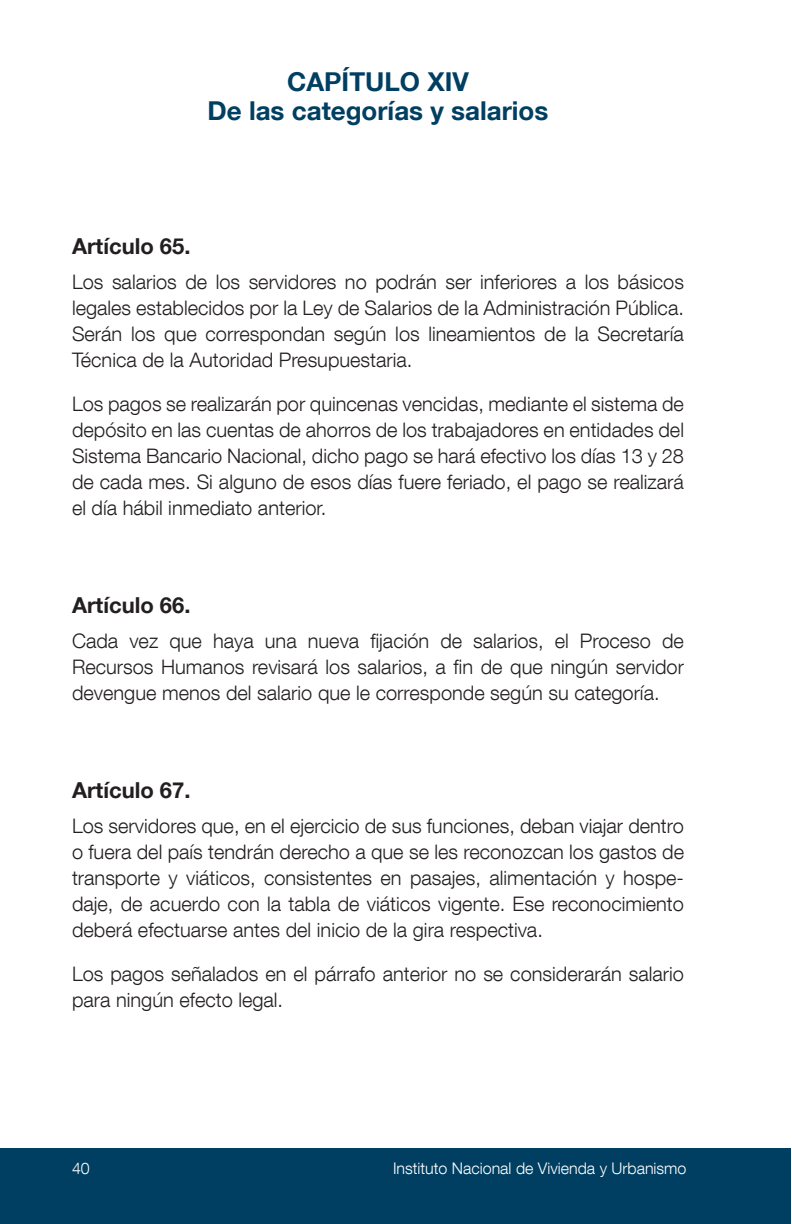
<style>
.page{position:relative;width:792px;height:1224px;background:#fff}
.page>*{position:absolute;margin:0;border:0;box-sizing:border-box;transform-origin:0 0}
.t1{font:700 26px/29.8px "Helvetica Neue LT Com";color:#003f61;text-align:center}
.t2{font:700 22px "Helvetica Neue LT Com";color:#231f20}
.t3{font:300 20px/26px "Helvetica Neue LT Com";color:#231f20;text-align:justify}
.t4{font:300 16px "Helvetica Neue LT Com";color:#fff}
</style>
<div class="page">
<div style="left:0;top:1149px;width:791px;height:75px;background:#003f61"></div>
<h1 class="t1" style="left:208px;top:66px;width:342px">CAPÍTULO XIV<br>De las categorías y salarios</h1>
<p class="t2" style="left:72px;top:233px;width:120px">Artículo 65.</p>
<p class="t3" style="left:72px;top:269px;width:613px">Los salarios de los servidores no podrán ser inferiores a los básicos legales establecidos por la Ley de Salarios de la Administración Pública.<br>Serán los que correspondan según los lineamientos de la Secretaría Técnica de la Autoridad Presupuestaria.</p>
<p class="t3" style="left:72px;top:391px;width:614px">Los pagos se realizarán por quincenas vencidas, mediante el sistema de depósito en las cuentas de ahorros de los trabajadores en entidades del Sistema Bancario Nacional, dicho pago se hará efectivo los días 13 y 28 de cada mes. Si alguno de esos días fuere feriado, el pago se realizará el día hábil inmediato anterior.</p>
<p class="t2" style="left:72px;top:592px;width:120px">Artículo 66.</p>
<p class="t3" style="left:72px;top:628px;width:614px">Cada vez que haya una nueva fijación de salarios, el Proceso de Recursos Humanos revisará los salarios, a fin de que ningún servidor devengue menos del salario que le corresponde según su categoría.</p>
<p class="t2" style="left:72px;top:777px;width:120px">Artículo 67.</p>
<p class="t3" style="left:72px;top:813px;width:614px">Los servidores que, en el ejercicio de sus funciones, deban viajar dentro o fuera del país tendrán derecho a que se les reconozcan los gastos de transporte y viáticos, consistentes en pasajes, alimentación y hospe&shy;daje, de acuerdo con la tabla de viáticos vigente. Ese reconocimiento deberá efectuarse antes del inicio de la gira respectiva.</p>
<p class="t3" style="left:72px;top:961px;width:613px">Los pagos señalados en el párrafo anterior no se considerarán salario para ningún efecto legal.</p>
<p class="t4" style="left:72px;top:1159px;width:19px">40</p>
<p class="t4" style="left:393px;top:1159px;width:295px">Instituto Nacional de Vivienda y Urbanismo</p>
</div>
